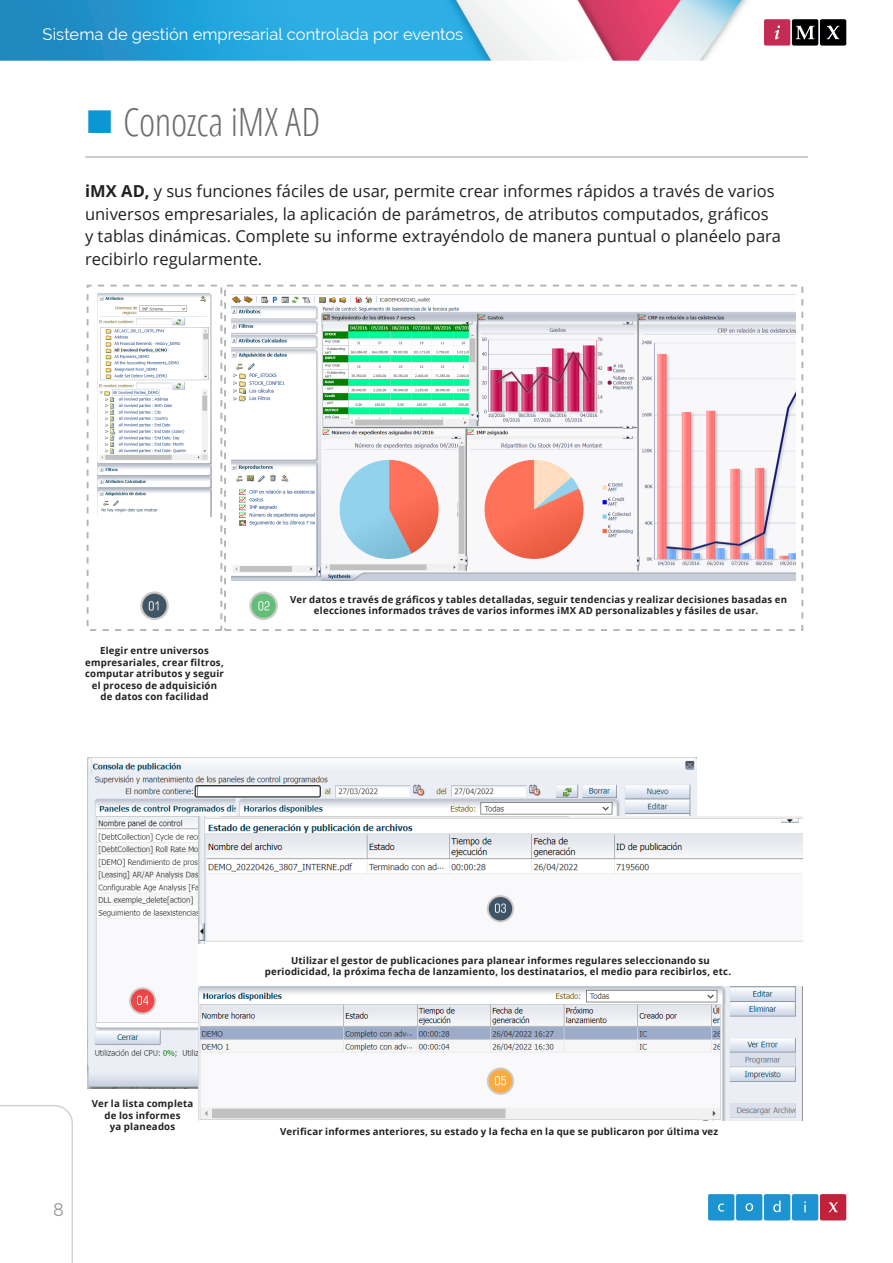
<style>
.page{position:relative;width:893px;height:1263px;background:#fff}
.page>*{position:absolute;margin:0;border:0;box-sizing:border-box;transform-origin:0 0}
.t1{font:300 condensed 39px "Open Sans";letter-spacing:-.01em;color:#6c6d70}
.t2{font:18px "Raleway";color:#939598}
.Body{font:16.5px/22.5px "Open Sans";color:#231f20}
.t3{font:16.5px "Raleway";color:#fff}
.t4{font:700 9.6px/11.6px "Open Sans";letter-spacing:.02em;color:#231f20;text-align:center}
.s1{font-weight:700}
</style>
<div class="page">
<img style="left:0;top:0;width:748px;height:61px">
<svg style="left:764px;top:19px;width:82px;height:27px;background:#623442"></svg>
<svg style="left:708px;top:1194px;width:138px;height:26px;background:#4e88bb"></svg>
<svg style="left:0;top:1105px;width:73px;height:158px"></svg>
<hr style="left:85px;top:156px;width:723px;height:2px;background:#bcbdc0">
<svg style="left:249px;top:591px;width:29px;height:29px"></svg>
<svg style="left:140px;top:591px;width:29px;height:29px"></svg>
<img style="left:97px;top:293px;width:115px;height:223px">
<div style="left:87px;top:285px;width:135px;height:346px;border:2px dashed #b2b2b2"></div>
<div style="left:224px;top:285px;width:579px;height:346px;border:2px dashed #b2b2b2"></div>
<img style="left:87px;top:758px;width:609px;height:330px">
<svg style="left:129px;top:987px;width:27px;height:27px"></svg>
<div style="left:131px;top:989px;width:23px;height:23px;background:#ef4749;border-radius:50%"></div>
<svg style="left:137px;top:996px;width:11px;height:9px"></svg>
<img style="left:198px;top:986px;width:605px;height:134px">
<div style="left:198px;top:816px;width:605px;height:170px;background:#fff"></div>
<img style="left:198px;top:816px;width:605px;height:128px">
<svg style="left:487px;top:1067px;width:27px;height:28px"></svg>
<div style="left:489px;top:1069px;width:23px;height:24px;background:#faac42;border-radius:50%"></div>
<svg style="left:495px;top:1076px;width:11px;height:9px"></svg>
<svg style="left:487px;top:895px;width:27px;height:27px"></svg>
<div style="left:489px;top:897px;width:23px;height:23px;background:#415466;border-radius:50%"></div>
<svg style="left:495px;top:903px;width:11px;height:10px"></svg>
<img style="left:232px;top:296px;width:564px;height:285px">
<h3 class="t3" style="left:43px;top:25px;width:422px">Sistema de gestión empresarial controlada por eventos</h3>
<p class="t1" style="left:123px;top:96px;width:199px">Conozca iMX AD</p>
<p class="Body" style="left:85px;top:180px;width:698px"><span class="s1">iMX AD,</span> y sus funciones fáciles de usar, permite crear informes rápidos a través de varios universos empresariales, la aplicación de parámetros, de atributos computados, gráficos y tablas dinámicas. Complete su informe extrayéndolo de manera puntual o planéelo para recibirlo regularmente.</p>
<p class="t4" style="left:85px;top:644px;width:140px">Elegir entre universos empresariales, crear filtros, computar atributos y seguir el proceso de adquisición de datos con facilidad</p>
<p class="t4" style="left:290px;top:593px;width:498px">Ver datos e través de gráficos y tables detalladas, seguir tendencias y realizar decisiones basadas en elecciones informados tráves de varios informes iMX AD personalizables y fásiles de usar.</p>
<h2 class="t2" style="left:53px;top:1199px;width:12px">8</h2>
<p class="t4" style="left:92px;top:1098px;width:103px">Ver la lista completa de los informes<br>ya planeados</p>
<p class="t4" style="left:265px;top:954px;width:468px">Utilizar el gestor de publicaciones para planear informes regulares seleccionando su periodicidad, la próxima fecha de lanzamiento, los destinatarios, el medio para recibirlos, etc.</p>
<p class="t4" style="left:280px;top:1125px;width:440px">Verificar informes anteriores, su estado y la fecha en la que se publicaron por última vez</p>
</div>
